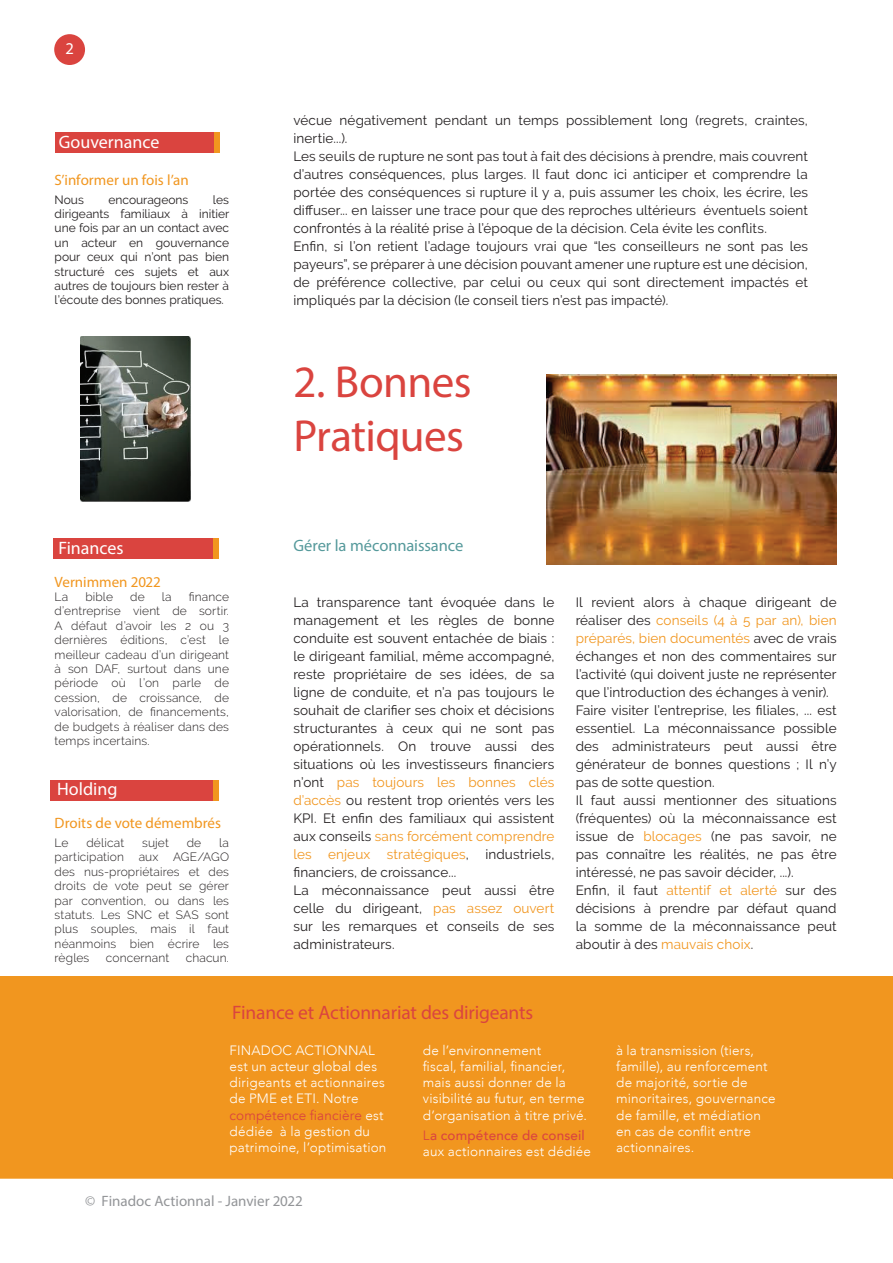
<style>
.page{position:relative;width:893px;height:1263px;background:#fff}
.page>*{position:absolute;margin:0;border:0;box-sizing:border-box;transform-origin:0 0}
.t1{font:45px/54px "Myriad Pro";letter-spacing:-.015em;color:#da443f}
.t2{font:19.5px "Myriad Pro";letter-spacing:-.01em;color:#da443f}
.t3{font:18px "Myriad Pro";color:#fff}
.t4{font:16.5px "Myriad Pro";letter-spacing:-.005em;color:#55999b}
.t5{font:15px "Myriad Pro";color:#f1961f}
.t6{font:15px "Myriad Pro";color:#939598}
.t7{font:13.5px/18px "Raleway";letter-spacing:.01em;color:#231f20}
.t8{font:300 13.5px/16.2px "Avenir";letter-spacing:.015em;color:#fff}
.t9{font:300 12px/14.4px "Raleway";letter-spacing:.01em;color:#231f20;text-align:justify}
.t10{font:12px/14.4px "Raleway";color:#231f20;text-align:justify}
.s1{color:#f1961f}
.s2{font-weight:400;color:#da443f}
.s3{color:#da443f}
.s4{font-weight:500;color:#da443f}
</style>
<div class="page">
<div style="left:55px;top:132px;width:165px;height:20px;background:#da443f"></div>
<div style="left:214px;top:132px;width:6px;height:20px;background:#f1961f"></div>
<div style="left:54px;top:538px;width:164px;height:21px;background:#da443f"></div>
<div style="left:213px;top:538px;width:5px;height:21px;background:#f1961f"></div>
<div style="left:51px;top:780px;width:164px;height:21px;background:#da443f"></div>
<div style="left:213px;top:780px;width:5px;height:21px;background:#f1961f"></div>
<div style="left:54px;top:34px;width:31px;height:31px;background:#da443f;border-radius:50%"></div>
<div style="left:0;top:976px;width:893px;height:203px;background:#f1961f"></div>
<img style="left:547px;top:374px;width:290px;height:191px">
<img style="left:80px;top:336px;width:110px;height:165px">
<h3 class="t3" style="left:59px;top:131px;width:102px">Gouvernance</h3>
<p class="t5" style="left:55px;top:171px;width:136px">S’informer un fois l’an</p>
<p class="t10" style="left:55px;top:192px;width:31px">Nous</p>
<p class="t10" style="left:108px;top:192px;width:81px">encourageons</p>
<p class="t10" style="left:55px;top:192px;width:176px;text-indent:158px">les dirigeants familiaux à initier une fois par an un contact avec un acteur en gouvernance pour ceux qui n’ont pas bien structuré ces sujets et aux autres de toujours bien rester à l’écoute des bonnes pratiques.</p>
<h3 class="t3" style="left:58px;top:536px;width:67px">Finances</h3>
<p class="t5" style="left:55px;top:572px;width:108px">Vernimmen 2022</p>
<p class="t9" style="left:55px;top:589px;width:15px">La</p>
<p class="t9" style="left:85px;top:589px;width:29px">bible</p>
<p class="t9" style="left:130px;top:589px;width:16px">de</p>
<p class="t9" style="left:162px;top:589px;width:11px">la</p>
<p class="t9" style="left:55px;top:589px;width:176px;text-indent:134px">finance d’entreprise vient de sortir.<br>A défaut d’avoir les 2 ou 3 dernières éditions, c’est le meilleur cadeau d’un dirigeant à son DAF, surtout dans une période où l’on parle de cession, de croissance, de valorisation, de financements, de budgets à réaliser dans des temps incertains.</p>
<h3 class="t3" style="left:57px;top:778px;width:62px">Holding</h3>
<p class="t5" style="left:55px;top:814px;width:168px">Droits de vote démembrés</p>
<p class="t9" style="left:55px;top:835px;width:15px">Le</p>
<p class="t9" style="left:86px;top:835px;width:39px">délicat</p>
<p class="t9" style="left:142px;top:835px;width:28px">sujet</p>
<p class="t9" style="left:187px;top:835px;width:16px">de</p>
<p class="t9" style="left:55px;top:835px;width:176px;text-indent:165px">la participation aux AGE/AGO des nus-propriétaires et des droits de vote peut se gérer par convention, ou dans les statuts. Les SNC et SAS sont plus souples, mais il faut néanmoins bien écrire les règles</p>
<p class="t9" style="left:106px;top:951px;width:65px">concernant</p>
<p class="t9" style="left:186px;top:951px;width:45px">chacun.</p>
<p class="t7" style="left:293px;top:111px;width:516px">vécue négativement pendant un temps possiblement long (regrets, craintes, inertie...).<br>Les seuils de rupture ne sont pas tout à fait des décisions à prendre, mais couvrent d’autres conséquences, plus larges. Il faut donc ici anticiper et comprendre la portée des conséquences si rupture il y a, puis assumer les choix, les écrire, les diffuser... en laisser une trace pour que des reproches ultérieurs éventuels soient confrontés à la réalité prise à l’époque de la décision. Cela évite les conflits.<br>Enfin, si l’on retient l’adage toujours vrai que “les conseilleurs ne sont pas les payeurs”, se préparer à une décision pouvant amener une rupture est une décision, de préférence collective, par celui ou ceux qui sont directement impactés et impliqués par la décision (le conseil tiers n’est pas impacté).</p>
<h1 class="t1" style="left:293px;top:354px;width:180px">2. Bonnes<br>Pratiques</h1>
<p class="t4" style="left:293px;top:535px;width:171px">Gérer la méconnaissance</p>
<p class="t7" style="left:293px;top:593px;width:262px">La transparence tant évoquée dans le management et les règles de bonne conduite est souvent entachée de biais : le dirigeant familial, même accompagné, reste propriétaire de ses idées, de sa ligne de conduite, et n’a pas toujours le souhait de clarifier ses choix et décisions structurantes à ceux qui ne sont pas opérationnels. On trouve aussi des situations où les investisseurs financiers n’ont <span class="s1">pas toujours les bonnes clés d’accès</span> ou restent trop orientés vers les KPI. Et enfin des familiaux qui assistent aux conseils <span class="s1">sans forcément comprendre les enjeux stratégiques</span>, industriels, financiers, de croissance...<br>La méconnaissance peut aussi être celle du dirigeant, <span class="s1">pas assez ouvert </span>sur les remarques et conseils de ses administrateurs.</p>
<p class="t7" style="left:576px;top:593px;width:262px">Il revient alors à chaque dirigeant de réaliser des <span class="s1">conseils (4 à 5 par an), bien préparés, bien documentés</span> avec de vrais échanges et non des commentaires sur l’activité (qui doivent juste ne représenter que l’introduction des échanges à venir).<br>Faire visiter l’entreprise, les filiales, ... est essentiel. La méconnaissance possible des administrateurs peut aussi être générateur de bonnes questions ; Il n’y pas de sotte question.<br>Il faut aussi mentionner des situations (fréquentes) où la méconnaissance est issue de <span class="s1">blocages</span> (ne pas savoir, ne pas connaître les réalités, ne pas être intéressé, ne pas savoir décider, ...).<br>Enfin, il faut <span class="s1">attentif et alerté</span> sur des décisions à prendre par défaut quand la somme de la méconnaissance peut aboutir à des <span class="s1">mauvais choix</span>.</p>
<h2 class="t2" style="left:232px;top:1000px;width:303px">Finance et Actionnariat des dirigeants</h2>
<p class="t8" style="left:230px;top:1042px;width:158px">FINADOC ACTIONNAL est un acteur global des dirigeants et actionnaires de PME et ETI. Notre <span class="s2">compétence fiancière</span> est dédiée à la gestion du patrimoine, l’optimisation</p>
<p class="t8" style="left:423px;top:1042px;width:166px">de l’environnement<br>fiscal, familial, financier, mais aussi donner de la visibilité au futur, en terme d’organisation à titre privé.</p>
<p class="t8" style="left:423px;top:1127px;width:170px"><span class="s3">L</span><span class="s4">a compétence de conseil </span>aux actionnaires est dédiée</p>
<p class="t6" style="left:85px;top:1192px;width:219px">© Finadoc Actionnal - Janvier 2022</p>
<p class="t8" style="left:616px;top:1042px;width:161px">à la transmission (tiers, famille), au renforcement de majorité, sortie de minoritaires, gouvernance de famille, et médiation en cas de conflit entre actionnaires.</p>
</div>
